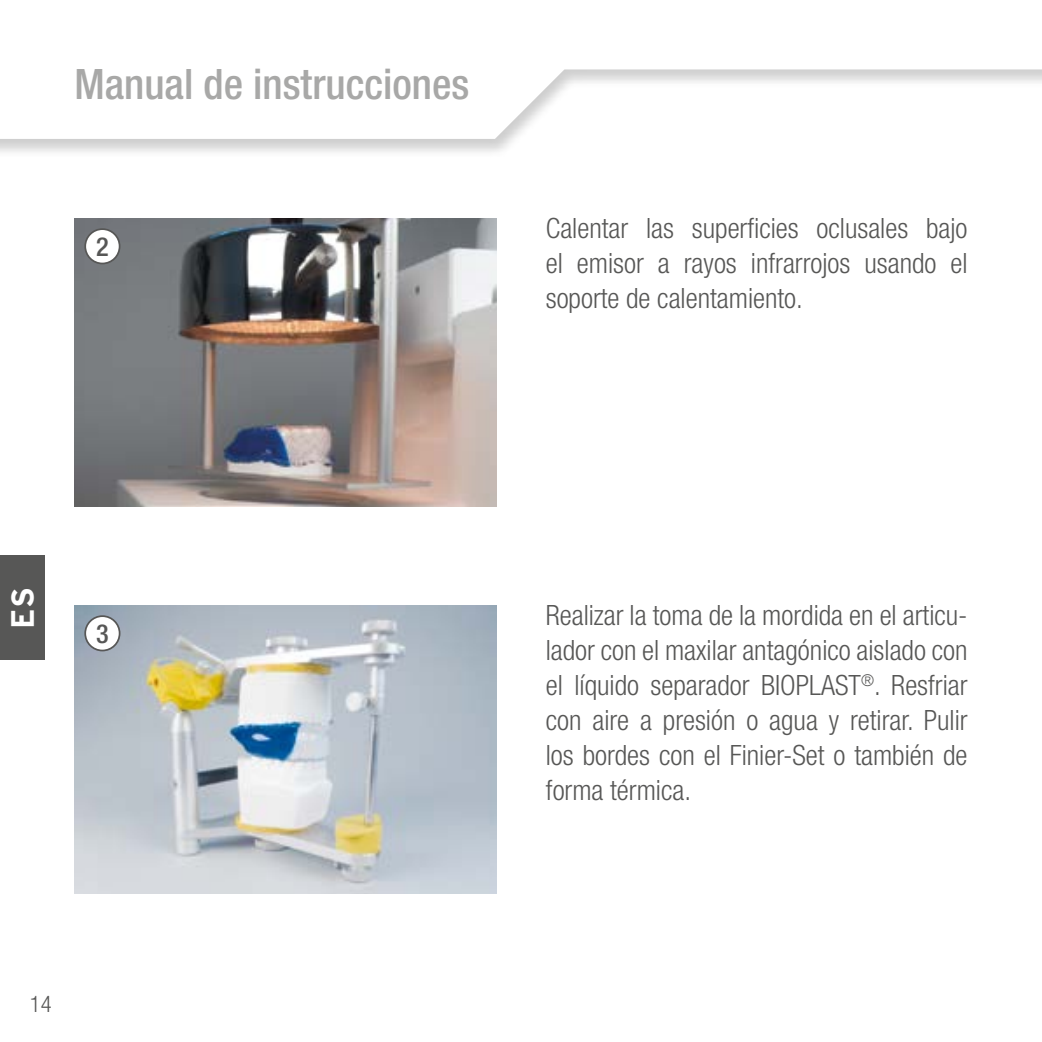
<style>
.page{position:relative;width:1042px;height:1042px;background:#fff}
.page>*{position:absolute;margin:0;border:0;box-sizing:border-box;transform-origin:0 0}
.t1{font:500 condensed 42px "Helvetica Neue LT Pro";color:#a8a8a7}
.t2{font:700 31.5px "Interstate";color:#fff}
.t3{font:300 condensed 28px/35px "Helvetica Neue LT Pro";color:#575756;text-align:justify}
.t4{font:500 condensed 26.25px "Helvetica Neue LT Pro";color:#575756}
.t5{font:300 condensed 22.75px "Helvetica Neue LT Pro";color:#575756}
</style>
<div class="page">
<img style="left:74px;top:218px;width:422px;height:288px">
<img style="left:74px;top:605px;width:422px;height:288px">
<div style="left:85px;top:229px;width:35px;height:34px;background:#fff;border-radius:50%"></div>
<div style="left:84px;top:228px;width:36px;height:36px;border:2px solid #575756;border-radius:50%"></div>
<div style="left:85px;top:616px;width:35px;height:34px;background:#fff;border-radius:50%"></div>
<div style="left:84px;top:615px;width:36px;height:36px;border:2px solid #575756;border-radius:50%"></div>
<div style="left:0;top:0;width:1042px;height:158px;background:#000;opacity:.2"></div>
<svg style="left:0;top:0;width:1042px;height:139px"></svg>
<div style="left:0;top:556px;width:45px;height:104px;background:#575756"></div>
<h1 class="t1" style="left:74px;top:59px;width:396px">Manual de instrucciones</h1>
<p class="t4" style="left:96px;top:231px;width:14px">2</p>
<p class="t3" style="left:546px;top:211px;width:423px">Calentar las superficies oclusales bajo el emisor a rayos infrarrojos usando el soporte de calentamiento.</p>
<p class="t2" style="left:5px;top:628px;width:43px;rotate:-90deg">ES</p>
<p class="t4" style="left:96px;top:618px;width:14px">3</p>
<p class="t5" style="left:30px;top:991px;width:23px">14</p>
<p class="t3" style="left:546px;top:598px;width:423px">Realizar la toma de la mordida en el articu&shy;lador con el maxilar antagónico aislado con el líquido separador BIOPLAST<sup>®</sup>. Resfriar con aire a presión o agua y retirar. Pulir los bordes con el Finier-Set o también de forma térmica.</p>
</div>
